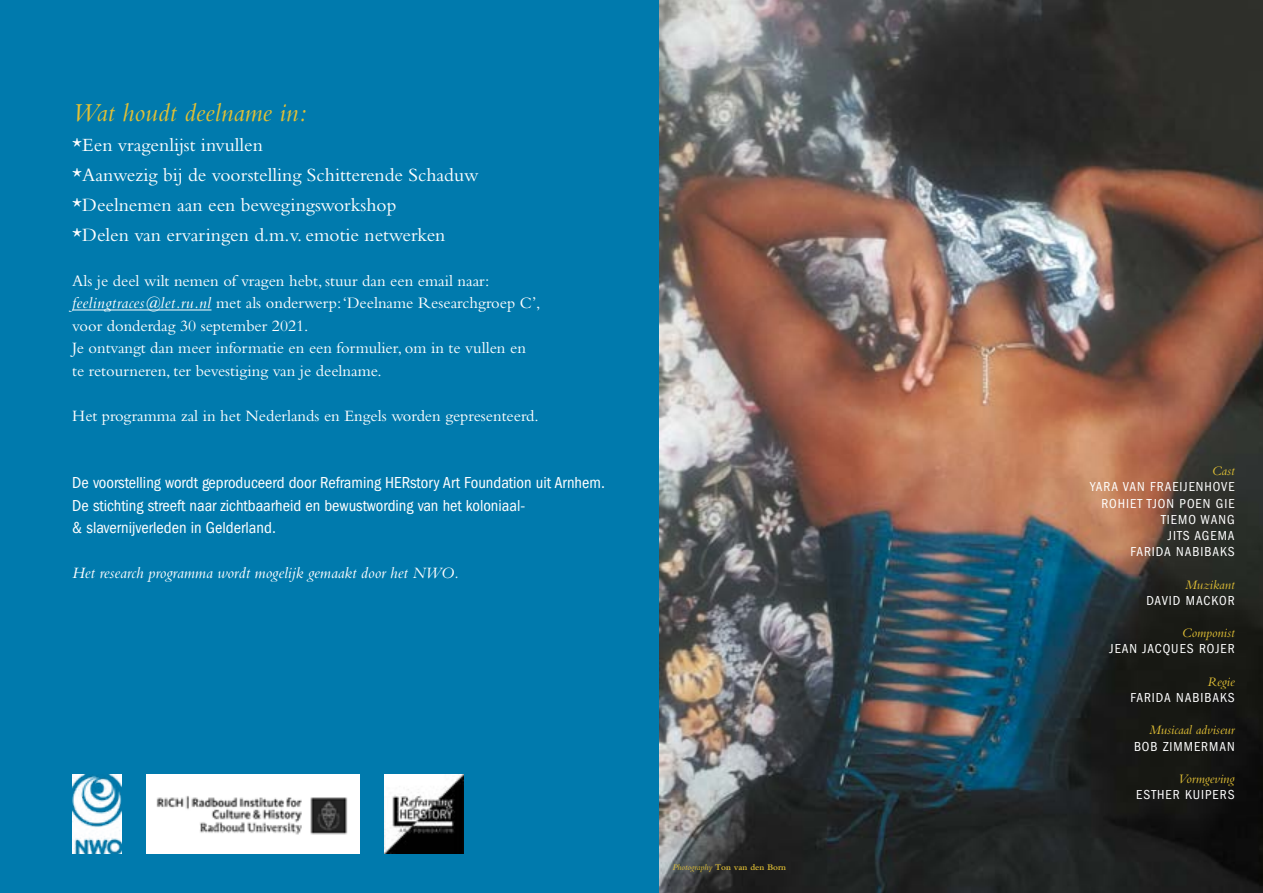
<style>
.page{position:relative;width:1263px;height:893px;background:#007aad}
.page>*{position:absolute;margin:0;border:0;box-sizing:border-box;transform-origin:0 0}
.t1{font:italic 27px "M Bembo";color:#e2c035}
.t2{font:19.5px/30px "Bembo";color:#fff}
.t3{font:16.5px/22.5px "Bembo";color:#fff}
.t4{font:condensed 16.5px/22.5px "Franklin Gothic";color:#fff}
.t5{font:italic 16.5px "M Bembo";color:#fff}
.t6{font:condensed 13.5px/16.2px "Franklin Gothic";letter-spacing:.075em;color:#fff;text-align:right}
.t7{font:italic 13.5px "M Bembo";color:#e2c035}
.t8{font:600 9px "M Bembo";color:#e2c035}
.s1{font-family:"M Bembo";font-style:italic}
.s2{font-weight:400;font-style:italic}
</style>
<div class="page">
<div style="left:146px;top:774px;width:214px;height:79px;background:#fff"></div>
<img style="left:659px;top:0;width:604px;height:893px">
<hr style="left:72px;top:310px;width:139px;height:1px;background:#fff">
<img style="left:72px;top:774px;width:49px;height:79px">
<img style="left:384px;top:774px;width:80px;height:80px">
<img style="left:156px;top:796px;width:192px;height:39px">
<h1 class="t1" style="left:72px;top:98px;width:236px">Wat houdt deelname in:</h1>
<p class="t2" style="left:72px;top:129px;width:408px">*Een vragenlijst invullen<br>*Aanwezig bij de voorstelling Schitterende Schaduw *Deelnemen aan een bewegingsworkshop<br>*Delen van ervaringen d.m.v. emotie netwerken</p>
<p class="t3" style="left:72px;top:269px;width:470px">Als je deel wilt nemen of vragen hebt, stuur dan een email naar: <span class="s1">feelingtraces@let.ru.nl</span> met als onderwerp: ‘Deelname Researchgroep C’, voor donderdag 30 september 2021.<br>Je ontvangt dan meer informatie en een formulier, om in te vullen en te retourneren, ter bevestiging van je deelname.</p>
<p class="t3" style="left:72px;top:404px;width:468px">Het programma zal in het Nederlands en Engels worden gepresenteerd.</p>
<p class="t4" style="left:72px;top:472px;width:534px">De voorstelling wordt geproduceerd door Reframing HERstory Art Foundation uit Arnhem.<br>De stichting streeft naar zichtbaarheid en bewustwording van het koloniaal-<br>&amp; slavernijverleden in Gelderland.</p>
<p class="t5" style="left:72px;top:564px;width:388px">Het research programma wordt mogelijk gemaakt door het NWO.</p>
<p class="t8" style="left:672px;top:862px;width:115px"><span class="s2">Photography</span> Ton van den Born</p>
<p class="t7" style="left:1212px;top:464px;width:24px">Cast</p>
<p class="t6" style="left:1090px;top:479px;width:146px">YARA VAN FRAEIJENHOVE<br>ROHIET TJON POEN GIE<br>TIEMO WANG<br>JITS AGEMA<br>FARIDA NABIBAKS</p>
<p class="t7" style="left:1185px;top:577px;width:51px">Muzikant</p>
<p class="t6" style="left:1146px;top:592px;width:90px">DAVID MACKOR</p>
<p class="t7" style="left:1182px;top:626px;width:54px">Componist</p>
<p class="t6" style="left:1109px;top:641px;width:127px">JEAN JACQUES ROJER</p>
<p class="t7" style="left:1207px;top:674px;width:29px">Regie</p>
<p class="t6" style="left:1130px;top:690px;width:106px">FARIDA NABIBAKS</p>
<p class="t7" style="left:1149px;top:723px;width:87px">Musicaal adviseur</p>
<p class="t6" style="left:1134px;top:738px;width:102px">BOB ZIMMERMAN</p>
<p class="t7" style="left:1178px;top:772px;width:58px">Vormgeving</p>
<p class="t6" style="left:1136px;top:787px;width:100px">ESTHER KUIPERS</p>
</div>
